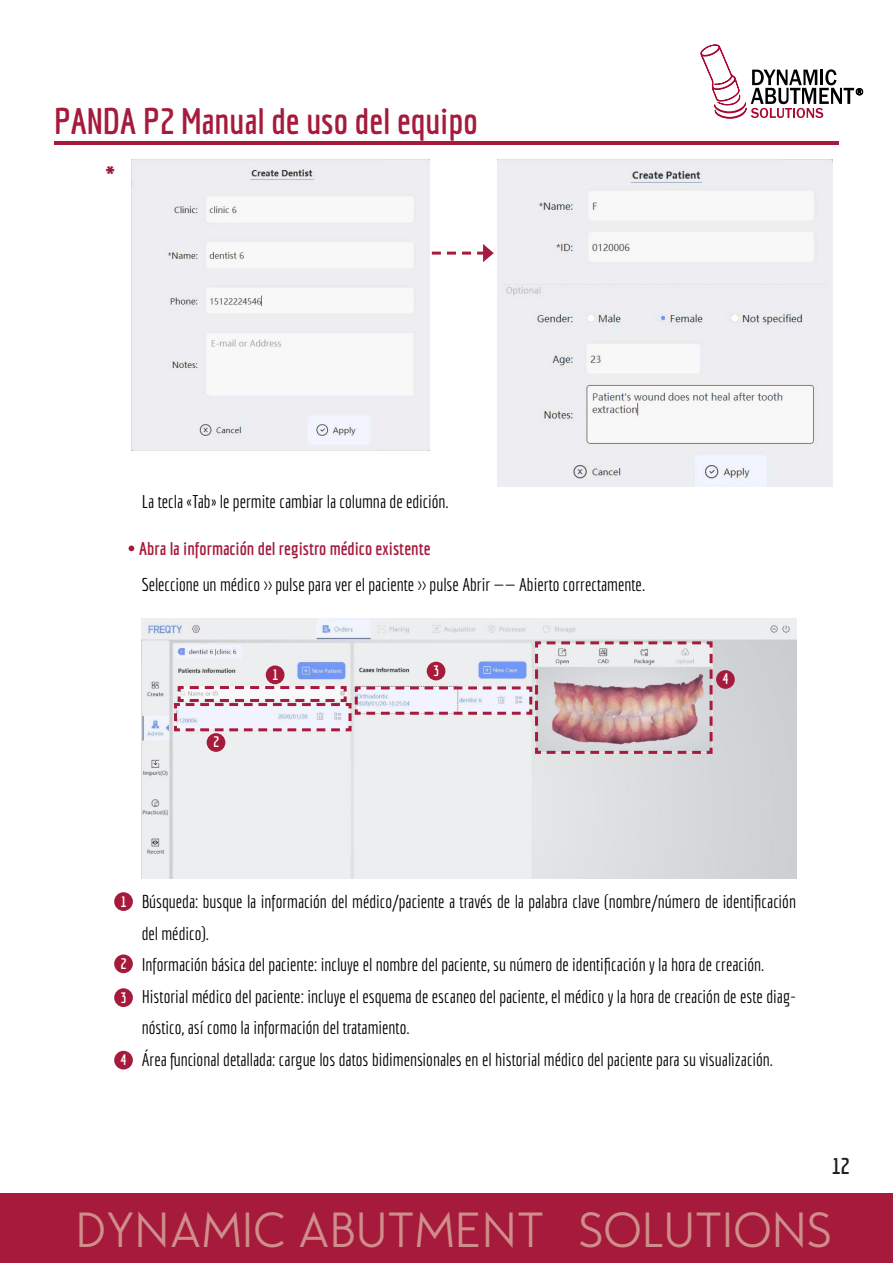
<style>
.page{position:relative;width:893px;height:1263px;background:#fff}
.page>*{position:absolute;margin:0;border:0;box-sizing:border-box;transform-origin:0 0}
.t1{font:42.3px "Edelsans";color:#cf8e8b}
.t2{font:700 36px "Economica";color:#a61a3b}
.t3{font:700 30px "Economica";color:#9a1b3a}
.t4{font:700 22.5px "Economica";color:#231f20}
.t5{font:18px/31.5px "Economica";color:#000001}
.t6{font:700 18px "Economica";color:#a61a3b}
.t7{font:700 15px "Economica";color:#fff}
</style>
<div class="page">
<svg style="left:700px;top:44px;width:163px;height:75px"></svg>
<div style="left:0;top:1193px;width:893px;height:70px;background:#a61a3b"></div>
<hr style="left:54px;top:142px;width:785px;height:3px;background:#a61a3b">
<svg style="left:129px;top:545px;width:5px;height:6px"></svg>
<img style="left:131px;top:159px;width:298px;height:292px">
<img style="left:497px;top:159px;width:336px;height:328px">
<svg style="left:432px;top:244px;width:62px;height:18px"></svg>
<img style="left:142px;top:619px;width:654px;height:259px">
<svg style="left:173px;top:640px;width:541px;height:115px"></svg>
<div style="left:114px;top:892px;width:19px;height:19px;background:#a61a3b;border-radius:50%"></div>
<div style="left:266px;top:665px;width:18px;height:19px;background:#a61a3b;border-radius:50%"></div>
<div style="left:114px;top:954px;width:19px;height:19px;background:#a61a3b;border-radius:50%"></div>
<div style="left:207px;top:733px;width:18px;height:19px;background:#a61a3b;border-radius:50%"></div>
<div style="left:114px;top:988px;width:19px;height:19px;background:#a61a3b;border-radius:50%"></div>
<div style="left:427px;top:662px;width:18px;height:18px;background:#a61a3b;border-radius:50%"></div>
<div style="left:114px;top:1051px;width:19px;height:18px;background:#a61a3b;border-radius:50%"></div>
<div style="left:716px;top:670px;width:19px;height:19px;background:#a61a3b;border-radius:50%"></div>
<h2 class="t2" style="left:54px;top:100px;width:425px">PANDA P2 Manual de uso del equipo</h2>
<p class="t3" style="left:106px;top:160px;width:11px">*</p>
<p class="t5" style="left:142px;top:486px;width:309px">La tecla «Tab» le permite cambiar la columna de edición.</p>
<p class="t6" style="left:139px;top:538px;width:293px">Abra la información del registro médico existente</p>
<p class="t5" style="left:142px;top:568px;width:505px">Seleccione un médico &gt;&gt; pulse para ver el paciente &gt;&gt; pulse Abrir —— Abierto correctamente.</p>
<p class="t7" style="left:213px;top:733px;width:8px">2</p>
<p class="t7" style="left:272px;top:666px;width:8px">1</p>
<p class="t7" style="left:433px;top:662px;width:8px">3</p>
<p class="t7" style="left:722px;top:670px;width:8px">4</p>
<p class="t7" style="left:121px;top:892px;width:8px">1</p>
<p class="t7" style="left:121px;top:955px;width:8px">2</p>
<p class="t7" style="left:121px;top:988px;width:8px">3</p>
<p class="t7" style="left:121px;top:1051px;width:8px">4</p>
<p class="t5" style="left:142px;top:886px;width:656px">Búsqueda: busque la información del médico/paciente a través de la palabra clave (nombre/número de identificación del médico).</p>
<p class="t5" style="left:142px;top:949px;width:624px">Información básica del paciente: incluye el nombre del paciente, su número de identificación y la hora de creación.</p>
<p class="t5" style="left:142px;top:980px;width:656px">Historial médico del paciente: incluye el esquema de escaneo del paciente, el médico y la hora de creación de este diag&shy;nóstico, así como la información del tratamiento.</p>
<p class="t5" style="left:142px;top:1043px;width:633px">Área funcional detallada: cargue los datos bidimensionales en el historial médico del paciente para su visualización.</p>
<p class="t4" style="left:831px;top:1153px;width:20px">12</p>
<h1 class="t1" style="left:76px;top:1205px;width:757px">DYNAMIC ABUTMENT SOLUTIONS</h1>
</div>
